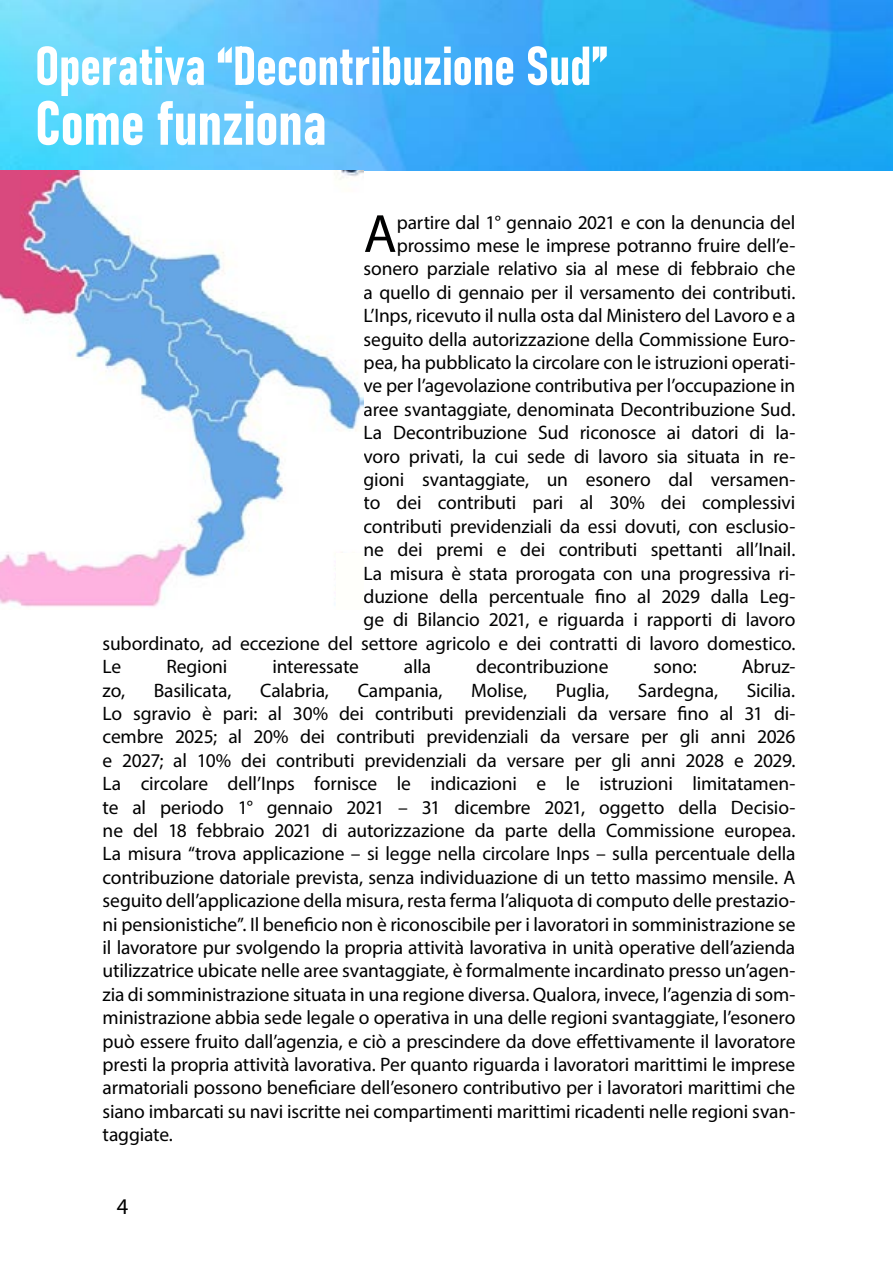
<style>
.page{position:relative;width:893px;height:1263px;background:#fff}
.page>*{position:absolute;margin:0;border:0;box-sizing:border-box;transform-origin:0 0}
.t1{font:61.5px "Bahnschrift";letter-spacing:-.01em;color:#fff}
.t2{font:54.15px "Myriad Pro";color:#000101}
.t3{font:54px "Bahnschrift";letter-spacing:-.01em;color:#fff}
.t4{font:22.5px "Myriad Pro";color:#000}
.t5{font:19.5px/23.4px "Myriad Pro";letter-spacing:-.01em;color:#000101;text-align:justify}
</style>
<div class="page">
<img style="left:0;top:0;width:893px;height:170px">
<img style="left:0;top:170px;width:364px;height:437px">
<div style="left:336px;top:553px;width:28px;height:57px;background:#fffffb"></div>
<h3 class="t3" style="left:35px;top:25px;width:574px">Operativa “Decontribuzione Sud”</h3>
<h1 class="t1" style="left:35px;top:76px;width:294px">Come funziona</h1>
<h2 class="t2" style="left:364px;top:200px;width:35px">A</h2>
<p class="t5" style="left:397px;top:210px;width:400px">partire dal 1° gennaio 2021 e con la denuncia del</p>
<p class="t5" style="left:397px;top:233px;width:400px">prossimo mese le imprese potranno fruire dell’e-</p>
<p class="t5" style="left:364px;top:257px;width:433px">sonero parziale relativo sia al mese di febbraio che</p>
<p class="t5" style="left:364px;top:280px;width:433px">a quello di gennaio per il versamento dei contributi.</p>
<p class="t5" style="left:364px;top:304px;width:433px">L’Inps, ricevuto il nulla osta dal Ministero del Lavoro e a</p>
<p class="t5" style="left:364px;top:327px;width:433px">seguito della autorizzazione della Commissione Euro-</p>
<p class="t5" style="left:364px;top:350px;width:433px">pea, ha pubblicato la circolare con le istruzioni operati-</p>
<p class="t5" style="left:364px;top:374px;width:433px">ve per l’agevolazione contributiva per l’occupazione in</p>
<p class="t5" style="left:364px;top:397px;width:433px">aree svantaggiate, denominata Decontribuzione Sud.</p>
<p class="t5" style="left:364px;top:421px;width:433px">La Decontribuzione Sud riconosce ai datori di la-</p>
<p class="t5" style="left:364px;top:444px;width:433px">voro privati, la cui sede di lavoro sia situata in re-</p>
<p class="t5" style="left:364px;top:467px;width:433px">gioni svantaggiate, un esonero dal versamen-</p>
<p class="t5" style="left:364px;top:491px;width:433px">to dei contributi pari al 30% dei complessivi</p>
<p class="t5" style="left:364px;top:514px;width:433px">contributi previdenziali da essi dovuti, con esclusio-</p>
<p class="t5" style="left:364px;top:538px;width:433px">ne dei premi e dei contributi spettanti all’Inail.</p>
<p class="t5" style="left:364px;top:561px;width:433px">La misura è stata prorogata con una progressiva ri-</p>
<p class="t5" style="left:364px;top:584px;width:433px">duzione della percentuale fino al 2029 dalla Leg-</p>
<p class="t5" style="left:364px;top:608px;width:433px">ge di Bilancio 2021, e riguarda i rapporti di lavoro</p>
<p class="t5" style="left:103px;top:631px;width:694px">subordinato, ad eccezione del settore agricolo e dei contratti di lavoro domestico.</p>
<p class="t5" style="left:103px;top:655px;width:20px">Le</p>
<p class="t5" style="left:166px;top:655px;width:63px">Regioni</p>
<p class="t5" style="left:272px;top:655px;width:88px">interessate</p>
<p class="t5" style="left:404px;top:655px;width:29px">alla</p>
<p class="t5" style="left:476px;top:655px;width:134px">decontribuzione</p>
<p class="t5" style="left:653px;top:655px;width:45px">sono:</p>
<p class="t5" style="left:742px;top:655px;width:55px">Abruz-</p>
<p class="t5" style="left:103px;top:678px;width:24px">zo,</p>
<p class="t5" style="left:154px;top:678px;width:79px">Basilicata,</p>
<p class="t5" style="left:260px;top:678px;width:70px">Calabria,</p>
<p class="t5" style="left:358px;top:678px;width:86px">Campania,</p>
<p class="t5" style="left:471px;top:678px;width:58px">Molise,</p>
<p class="t5" style="left:556px;top:678px;width:55px">Puglia,</p>
<p class="t5" style="left:638px;top:678px;width:82px">Sardegna,</p>
<p class="t5" style="left:103px;top:678px;width:694px;text-indent:644px">Sicilia.<br>Lo sgravio è pari: al 30% dei contributi previdenziali da versare fino al 31 di&shy;cembre 2025; al 20% dei contributi previdenziali da versare per gli anni 2026 e 2027; al 10% dei contributi previdenziali da versare per gli anni 2028 e 2029.<br>La circolare dell’Inps fornisce le indicazioni e le istruzioni limitatamen&shy;te al periodo 1° gennaio 2021 – 31 dicembre 2021, oggetto della Decisio&shy;ne del 18 febbraio 2021 di autorizzazione da parte della Commissione europea.<br>La misura “trova applicazione – si legge nella circolare Inps – sulla percentuale della contribuzione datoriale prevista, senza individuazione di un tetto massimo mensile. A seguito dell’applicazione della misura, resta ferma l’aliquota di computo delle prestazio&shy;ni pensionistiche”. Il beneficio non è riconoscibile per i lavoratori in somministrazione se il lavoratore pur svolgendo la propria attività lavorativa in unità operative dell’azienda utilizzatrice ubicate nelle aree svantaggiate, è formalmente incardinato presso un’agen&shy;zia di somministrazione situata in una regione diversa. Qualora, invece, l’agenzia di som&shy;ministrazione abbia sede legale o operativa in una delle regioni svantaggiate, l’esonero può essere fruito dall’agenzia, e ciò a prescindere da dove effettivamente il lavoratore presti la propria attività lavorativa. Per quanto riguarda i lavoratori marittimi le imprese armatoriali possono beneficiare dell’esonero contributivo per i lavoratori marittimi che siano imbarcati su navi iscritte nei compartimenti marittimi ricadenti nelle regioni svan&shy;taggiate.</p>
<p class="t4" style="left:117px;top:1192px;width:13px">4</p>
</div>
